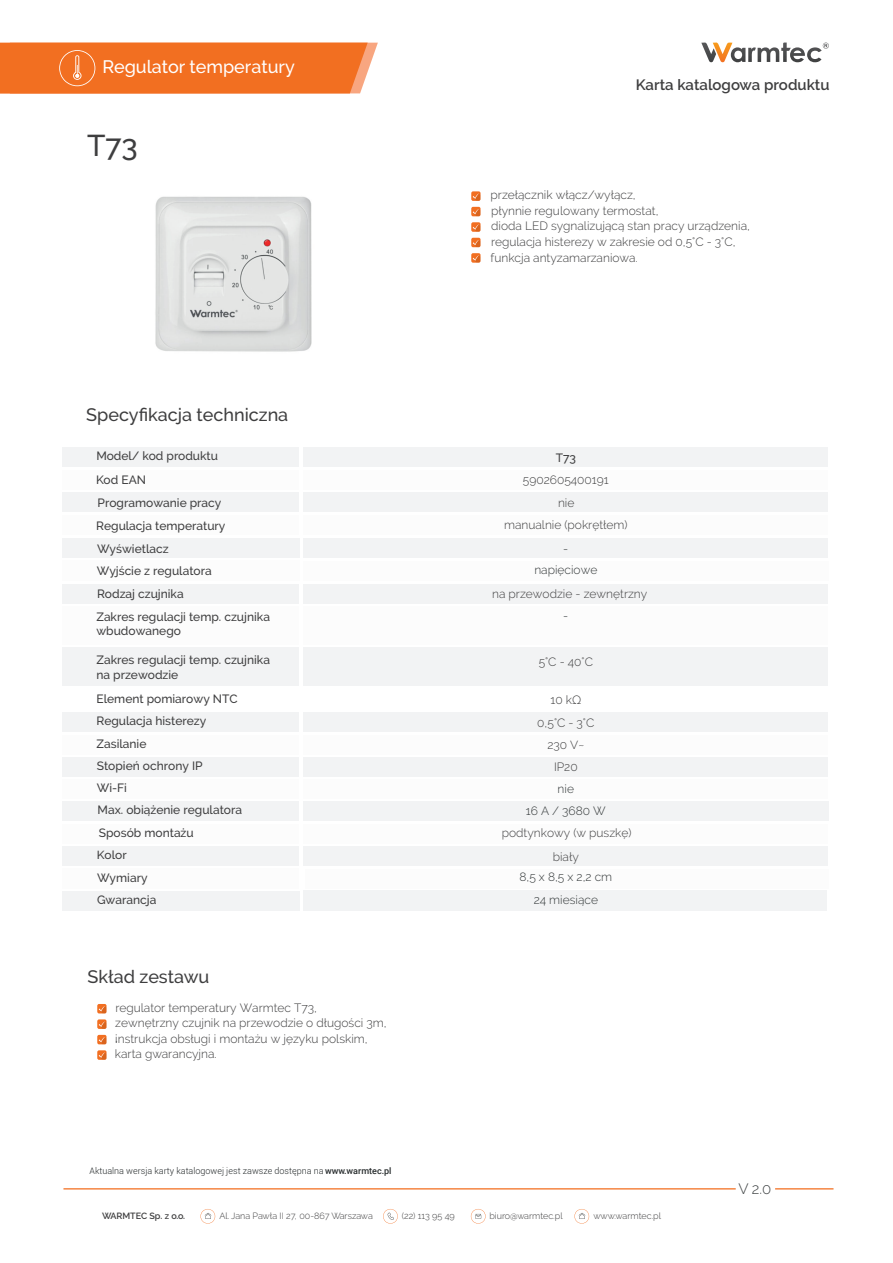
<style>
.page{position:relative;width:893px;height:1263px;background:#fff}
.page>*{position:absolute;margin:0;border:0;box-sizing:border-box;transform-origin:0 0}
.t1{font:500 30px "Raleway";color:#3e3e3f}
.t2{font:500 18px "Raleway";color:#3e3e3f}
.t3{font:500 18px "Raleway";color:#fff}
.t4{font:600 15px "Raleway";color:#3e3e3f}
.t5{font:300 15px "Raleway";color:#3c4041}
.t6{font:300 12px/22.8px "Raleway";color:#3e3e3f;text-align:center}
.t7{font:500 12px/14.4px "Raleway";color:#3e3e3f}
.t8{font:300 12px "Raleway";color:#323738}
.t9{font:500 11.7px "Raleway";color:#3e3e3f}
.t10{font:300 11.7px "Raleway";color:#3e3e3f}
.t11{font:300 9px "Raleway";color:#3e3e3f}
.t12{font:300 9px "Roboto";color:#282d2e}
.t13{font:600 9px "Raleway";color:#3e3e3f}
.s1{font-weight:500}
</style>
<div class="page">
<div style="left:471px;top:191px;width:9px;height:10px;background:#f26f21;border-radius:2px"></div>
<svg style="left:473px;top:194px;width:7px;height:7px"></svg>
<div style="left:471px;top:207px;width:9px;height:9px;background:#f26f21;border-radius:2px"></div>
<svg style="left:473px;top:209px;width:7px;height:7px"></svg>
<div style="left:471px;top:253px;width:9px;height:10px;background:#f26f21;border-radius:2px"></div>
<svg style="left:473px;top:255px;width:7px;height:8px"></svg>
<div style="left:471px;top:238px;width:9px;height:9px;background:#f26f21;border-radius:2px"></div>
<svg style="left:473px;top:240px;width:7px;height:7px"></svg>
<div style="left:471px;top:222px;width:9px;height:10px;background:#f26f21;border-radius:2px"></div>
<svg style="left:473px;top:224px;width:7px;height:8px"></svg>
<svg style="left:701px;top:42px;width:128px;height:21px"></svg>
<svg style="left:0;top:43px;width:378px;height:51px;background:#f2752b"></svg>
<svg style="left:63px;top:1188px;width:673px;height:1px"></svg>
<svg style="left:775px;top:1188px;width:58px;height:1px"></svg>
<svg style="left:383px;top:1209px;width:15px;height:14px"></svg>
<svg style="left:471px;top:1209px;width:15px;height:14px"></svg>
<svg style="left:201px;top:1209px;width:14px;height:14px"></svg>
<svg style="left:574px;top:1209px;width:15px;height:14px"></svg>
<div style="left:62px;top:584px;width:237px;height:20px;background:#f2f3f4"></div>
<div style="left:303px;top:584px;width:524px;height:20px;background:#f2f3f4"></div>
<div style="left:62px;top:647px;width:237px;height:39px;background:#f2f3f4"></div>
<div style="left:303px;top:647px;width:524px;height:39px;background:#f2f3f4"></div>
<div style="left:62px;top:757px;width:237px;height:20px;background:#f2f3f4"></div>
<div style="left:62px;top:801px;width:237px;height:20px;background:#f2f3f4"></div>
<div style="left:303px;top:757px;width:524px;height:20px;background:#f2f3f4"></div>
<div style="left:303px;top:801px;width:526px;height:20px;background:#f2f3f4"></div>
<div style="left:62px;top:846px;width:237px;height:20px;background:#f2f3f4"></div>
<div style="left:303px;top:846px;width:524px;height:20px;background:#f2f3f4"></div>
<div style="left:62px;top:447px;width:237px;height:20px;background:#f2f3f4"></div>
<div style="left:62px;top:492px;width:237px;height:20px;background:#f2f3f4"></div>
<div style="left:303px;top:447px;width:524px;height:20px;background:#f2f3f4"></div>
<div style="left:303px;top:492px;width:524px;height:20px;background:#f2f3f4"></div>
<div style="left:62px;top:712px;width:237px;height:20px;background:#f2f3f4"></div>
<div style="left:303px;top:712px;width:524px;height:20px;background:#f2f3f4"></div>
<div style="left:97px;top:1004px;width:10px;height:9px;background:#f26f21;border-radius:2px"></div>
<svg style="left:99px;top:1006px;width:8px;height:7px"></svg>
<div style="left:97px;top:1019px;width:10px;height:10px;background:#f26f21;border-radius:2px"></div>
<svg style="left:99px;top:1021px;width:8px;height:8px"></svg>
<div style="left:97px;top:1050px;width:10px;height:10px;background:#f26f21;border-radius:2px"></div>
<svg style="left:99px;top:1052px;width:8px;height:8px"></svg>
<div style="left:97px;top:1035px;width:10px;height:9px;background:#f26f21;border-radius:2px"></div>
<svg style="left:99px;top:1037px;width:8px;height:7px"></svg>
<div style="left:62px;top:538px;width:237px;height:20px;background:#f2f3f4"></div>
<div style="left:303px;top:538px;width:525px;height:20px;background:#f2f3f4"></div>
<div style="left:62px;top:890px;width:237px;height:20px;background:#f2f3f4"></div>
<div style="left:303px;top:890px;width:524px;height:21px;background:#f2f3f4"></div>
<img style="left:155px;top:196px;width:157px;height:156px">
<h2 class="t3" style="left:103px;top:56px;width:194px">Regulator temperatury</h2>
<h1 class="t1" style="left:87px;top:128px;width:52px">T73</h1>
<h2 class="t2" style="left:86px;top:405px;width:203px">Specyfikacja techniczna</h2>
<p class="t4" style="left:636px;top:76px;width:195px">Karta katalogowa produktu</p>
<p class="t6" style="left:491px;top:184px;width:147px">przełącznik włącz/wyłącz,</p>
<p class="t6" style="left:491px;top:199px;width:169px">płynnie regulowany termostat,</p>
<p class="t6" style="left:491px;top:215px;width:260px">dioda LED sygnalizującą stan pracy urządzenia,</p>
<p class="t6" style="left:491px;top:230px;width:246px">regulacja histerezy w zakresie od 0,5°C - 3°C,</p>
<p class="t6" style="left:491px;top:246px;width:149px">funkcja antyzamarzaniowa.</p>
<p class="t7" style="left:96px;top:449px;width:123px">Model/ kod produktu</p>
<p class="t7" style="left:556px;top:451px;width:22px">T73</p>
<p class="t6" style="left:523px;top:468px;width:87px">5902605400191 nie</p>
<p class="t7" style="left:96px;top:518px;width:131px">Regulacja temperatury</p>
<p class="t6" style="left:504px;top:514px;width:125px">manualnie (pokrętłem)</p>
<p class="t7" style="left:96px;top:469px;width:127px;line-height:22.4px">Kod EAN<br>Programowanie pracy</p>
<p class="t7" style="left:97px;top:541px;width:73px">Wyświetlacz</p>
<p class="t8" style="left:563px;top:542px;width:7px">-</p>
<p class="t7" style="left:97px;top:563px;width:117px">Wyjście z regulatora</p>
<p class="t8" style="left:534px;top:563px;width:64px">napięciowe</p>
<p class="t7" style="left:97px;top:587px;width:88px">Rodzaj czujnika</p>
<p class="t6" style="left:492px;top:582px;width:157px">na przewodzie - zewnętrzny</p>
<p class="t7" style="left:96px;top:609px;width:175px">Zakres regulacji temp. czujnika wbudowanego</p>
<p class="t8" style="left:563px;top:609px;width:7px">-</p>
<p class="t7" style="left:96px;top:653px;width:175px">Zakres regulacji temp. czujnika na przewodzie</p>
<p class="t6" style="left:539px;top:650px;width:56px">5°C - 40°C</p>
<p class="t7" style="left:96px;top:691px;width:143px">Element pomiarowy NTC</p>
<p class="t6" style="left:550px;top:688px;width:32px">10 kΩ</p>
<p class="t7" style="left:96px;top:714px;width:111px">Regulacja histerezy</p>
<p class="t6" style="left:537px;top:711px;width:59px">0,5°C - 3°C</p>
<p class="t7" style="left:97px;top:737px;width:51px">Zasilanie</p>
<p class="t10" style="left:547px;top:738px;width:38px">230 V~</p>
<p class="t7" style="left:97px;top:759px;width:107px">Stopień ochrony IP</p>
<p class="t6" style="left:554px;top:756px;width:25px">IP20</p>
<p class="t7" style="left:97px;top:780px;width:32px">Wi-Fi</p>
<p class="t8" style="left:558px;top:782px;width:18px">nie</p>
<p class="t7" style="left:98px;top:803px;width:146px">Max. obiążenie regulatora</p>
<p class="t8" style="left:526px;top:804px;width:81px">16 A / 3680 W</p>
<p class="t7" style="left:99px;top:825px;width:96px">Sposób montażu</p>
<p class="t9" style="left:97px;top:848px;width:31px">Kolor</p>
<p class="t7" style="left:97px;top:870px;width:52px">Wymiary</p>
<p class="t6" style="left:502px;top:821px;width:131px">podtynkowy (w puszkę)</p>
<p class="t6" style="left:553px;top:845px;width:28px">biały</p>
<p class="t8" style="left:519px;top:870px;width:94px">8,5 x 8,5 x 2,2 cm</p>
<p class="t7" style="left:97px;top:893px;width:61px">Gwarancja</p>
<p class="t8" style="left:534px;top:893px;width:66px">24 miesiące</p>
<h2 class="t2" style="left:88px;top:967px;width:123px">Skład zestawu</h2>
<p class="t6" style="left:115px;top:996px;width:203px">regulator temperatury Warmtec T73,</p>
<p class="t6" style="left:115px;top:1016px;width:273px;line-height:14.4px;text-align:left">zewnętrzny czujnik na przewodzie o długości 3m, ,</p>
<p class="t6" style="left:115px;top:1027px;width:254px">instrukcja obsługi i montażu w języku polskim,</p>
<p class="t6" style="left:115px;top:1042px;width:103px">karta gwarancyjna.</p>
<p class="t12" style="left:90px;top:1165px;width:304px">Aktualna wersja karty katalogowej jest zawsze dostępna na <span class="s1">www.warmtec.pl</span></p>
<p class="t13" style="left:102px;top:1210px;width:85px">WARMTEC Sp. z o.o.</p>
<p class="t11" style="left:219px;top:1211px;width:155px">Al. Jana Pawła II 27, 00-867 Warszawa</p>
<p class="t11" style="left:402px;top:1211px;width:54px">(22) 113 95 49</p>
<p class="t11" style="left:489px;top:1210px;width:75px">biuro@warmtec.pl</p>
<p class="t11" style="left:593px;top:1210px;width:69px">www.warmtec.pl</p>
<p class="t5" style="left:738px;top:1180px;width:34px">V 2.0</p>
</div>
